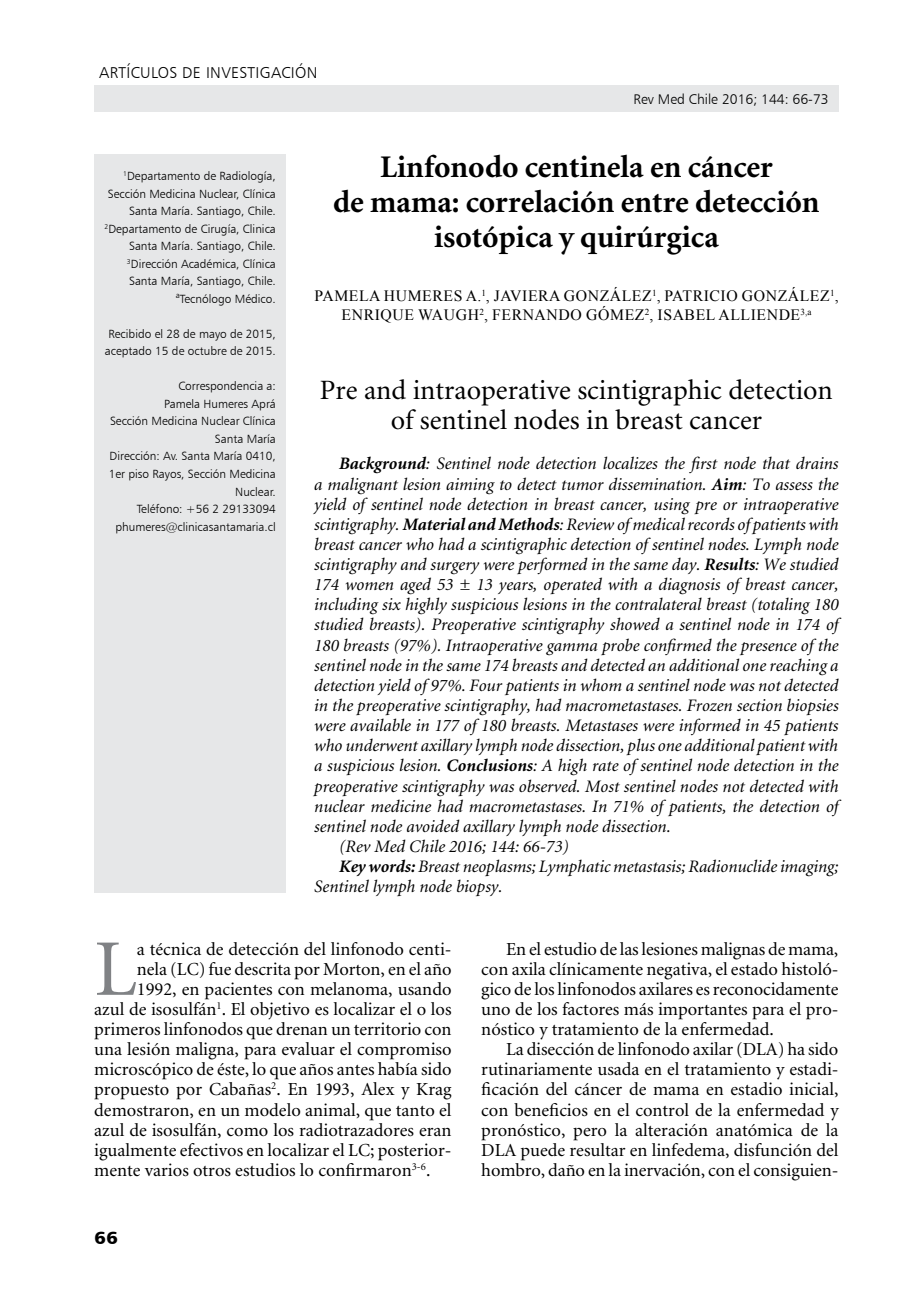
<style>
.page{position:relative;width:918px;height:1315px;background:#fff}
.page>*{position:absolute;margin:0;border:0;box-sizing:border-box;transform-origin:0 0}
.t1{font:80.33px "Minion";color:#808285}
.t2{font:700 31.5px/35px "Minion";color:#000;text-align:center}
.t3{font:28px/29.8px "Minion";color:#000;text-align:center}
.t4{font:18.38px/20.1px "Minion";color:#000;text-align:justify}
.t5{font:italic 17.5px "Minion";color:#000}
.t6{font:17.5px "Humanist 777 BT Black B";color:#000;scale:1.1 1}
.t7{font:15.75px/18.9px "Times New Roman";letter-spacing:.035em;color:#000;text-align:center}
.t8{font:15.75px "Humanist 777 BT Light B";letter-spacing:.02em;color:#000}
.t9{font:14px "Humanist 777 BT Light B";color:#000}
.t10{font:11.9px/17.5px "Humanist 777 BT Light B";color:#000;text-align:right}
.s1{font-weight:700}
</style>
<div class="page">
<div style="left:94px;top:85px;width:744px;height:26px;background:#e6e7e8"></div>
<div style="left:94px;top:154px;width:192px;height:738px;background:#e6e7e8"></div>
<p class="t8" style="left:99px;top:63px;width:220px">ARTÍCULOS DE INVESTIGACIÓN</p>
<p class="t9" style="left:633px;top:90px;width:197px">Rev Med Chile 2016; 144: 66-73</p>
<p class="t10" style="left:104px;top:167px;width:173px"><sup>1</sup>Departamento de Radiología,<br>Sección Medicina Nuclear, Clínica<br>Santa María. Santiago, Chile.<br><sup>2</sup>Departamento de Cirugía, Clinica<br>Santa María. Santiago, Chile.<br><sup>3</sup>Dirección Académica, Clínica<br>Santa María, Santiago, Chile. <sup>a</sup>Tecnólogo Médico.</p>
<p class="t10" style="left:105px;top:325px;width:172px;text-align:left">Recibido el 28 de mayo de 2015, aceptado 15 de octubre de 2015.</p>
<p class="t10" style="left:109px;top:377px;width:169px">Correspondencia a:<br>Pamela Humeres Aprá<br>Sección Medicina Nuclear Clínica<br>Santa María<br>Dirección: Av. Santa María 0410,<br>1er piso Rayos, Sección Medicina<br>Nuclear.<br>Teléfono: +56 2 29133094 phumeres@clinicasantamaria.cl</p>
<h2 class="t2" style="left:333px;top:151px;width:488px">Linfonodo centinela en cáncer<br>de mama: correlación entre detección isotópica y quirúrgica</h2>
<p class="t7" style="left:314px;top:286px;width:525px">PAMELA HUMERES A.<sup>1</sup>, JAVIERA GONZÁLEZ<sup>1</sup>, PATRICIO GONZÁLEZ<sup>1</sup>,<br>ENRIQUE WAUGH<sup>2</sup>, FERNANDO GÓMEZ<sup>2</sup>, ISABEL ALLIENDE<sup>3,A</sup></p>
<h3 class="t3" style="left:320px;top:377px;width:514px">Pre and intraoperative scintigraphic detection of sentinel nodes in breast cancer</h3>
<p class="t5" style="left:339px;top:455px;width:501px"><span class="s1">Background</span>: Sentinel node detection localizes the first node that drains</p>
<p class="t5" style="left:314px;top:475px;width:526px">a malignant lesion aiming to detect tumor dissemination. <span class="s1">Aim</span>: To assess the</p>
<p class="t5" style="left:314px;top:495px;width:526px">yield of sentinel node detection in breast cancer, using pre or intraoperative</p>
<p class="t5" style="left:314px;top:515px;width:526px">scintigraphy. <span class="s1">Material and Methods</span>: Review of medical records of patients with</p>
<p class="t5" style="left:314px;top:536px;width:526px">breast cancer who had a scintigraphic detection of sentinel nodes. Lymph node</p>
<p class="t5" style="left:314px;top:556px;width:526px">scintigraphy and surgery were performed in the same day. <span class="s1">Results</span>: We studied</p>
<p class="t5" style="left:314px;top:576px;width:526px">174 women aged 53 ± 13 years, operated with a diagnosis of breast cancer,</p>
<p class="t5" style="left:314px;top:596px;width:526px">including six highly suspicious lesions in the contralateral breast (totaling 180</p>
<p class="t5" style="left:314px;top:616px;width:526px">studied breasts). Preoperative scintigraphy showed a sentinel node in 174 of</p>
<p class="t5" style="left:314px;top:636px;width:526px">180 breasts (97%). Intraoperative gamma probe confirmed the presence of the</p>
<p class="t5" style="left:314px;top:656px;width:526px">sentinel node in the same 174 breasts and detected an additional one reaching a</p>
<p class="t5" style="left:314px;top:676px;width:526px">detection yield of 97%. Four patients in whom a sentinel node was not detected</p>
<p class="t5" style="left:314px;top:697px;width:526px">in the preoperative scintigraphy, had macrometastases. Frozen section biopsies</p>
<p class="t5" style="left:314px;top:717px;width:526px">were available in 177 of 180 breasts. Metastases were informed in 45 patients</p>
<p class="t5" style="left:314px;top:737px;width:525px">who underwent axillary lymph node dissection, plus one additional patient with</p>
<p class="t5" style="left:314px;top:757px;width:526px">a suspicious lesion. <span class="s1">Conclusions</span>: A high rate of sentinel node detection in the</p>
<p class="t5" style="left:314px;top:777px;width:526px">preoperative scintigraphy was observed. Most sentinel nodes not detected with</p>
<p class="t5" style="left:314px;top:797px;width:526px">nuclear medicine had macrometastases. In 71% of patients, the detection of</p>
<p class="t5" style="left:314px;top:817px;width:358px">sentinel node avoided axillary lymph node dissection.</p>
<p class="t5" style="left:339px;top:837px;width:231px">(Rev Med Chile 2016; 144: 66-73)</p>
<p class="t5" style="left:339px;top:858px;width:501px"><span class="s1">Key words:</span> Breast neoplasms; Lymphatic metastasis; Radionuclide imaging;</p>
<p class="t5" style="left:314px;top:878px;width:190px">Sentinel lymph node biopsy.</p>
<h1 class="t1" style="left:94px;top:929px;width:44px">L</h1>
<p class="t4" style="left:137px;top:939px;width:316px">a técnica de detección del linfonodo centi-</p>
<p class="t4" style="left:137px;top:959px;width:316px">nela (LC) fue descrita por Morton, en el año</p>
<p class="t4" style="left:137px;top:979px;width:316px">1992, en pacientes con melanoma, usando</p>
<p class="t4" style="left:94px;top:999px;width:359px">azul de isosulfán<sup>1</sup>. El objetivo es localizar el o los</p>
<p class="t4" style="left:94px;top:1020px;width:359px">primeros linfonodos que drenan un territorio con</p>
<p class="t4" style="left:94px;top:1040px;width:359px">una lesión maligna, para evaluar el compromiso</p>
<p class="t4" style="left:94px;top:1060px;width:359px">microscópico de éste, lo que años antes había sido</p>
<p class="t4" style="left:94px;top:1080px;width:359px">propuesto por Cabañas<sup>2</sup>. En 1993, Alex y Krag</p>
<p class="t4" style="left:94px;top:1100px;width:359px">demostraron, en un modelo animal, que tanto el</p>
<p class="t4" style="left:94px;top:1120px;width:359px">azul de isosulfán, como los radiotrazadores eran</p>
<p class="t4" style="left:94px;top:1140px;width:359px">igualmente efectivos en localizar el LC; posterior-</p>
<p class="t4" style="left:94px;top:1160px;width:338px">mente varios otros estudios lo confirmaron<sup>3-6</sup>.</p>
<p class="t6" style="left:94px;top:1226px;width:23px">66</p>
<p class="t4" style="left:481px;top:939px;width:359px;text-indent:25px">En el estudio de las lesiones malignas de mama, con axila clínicamente negativa, el estado histoló&shy;gico de los linfonodos axilares es reconocidamente uno de los factores más importantes para el pro&shy;nóstico y tratamiento de la enfermedad.</p>
<p class="t4" style="left:481px;top:1040px;width:359px;text-indent:25px">La disección de linfonodo axilar (DLA) ha sido rutinariamente usada en el tratamiento y estadi&shy;ficación del cáncer de mama en estadio inicial, con beneficios en el control de la enfermedad y pronóstico, pero la alteración anatómica de la DLA puede resultar en linfedema, disfunción del hombro, daño en la inervación, con el consiguien-</p>
</div>
